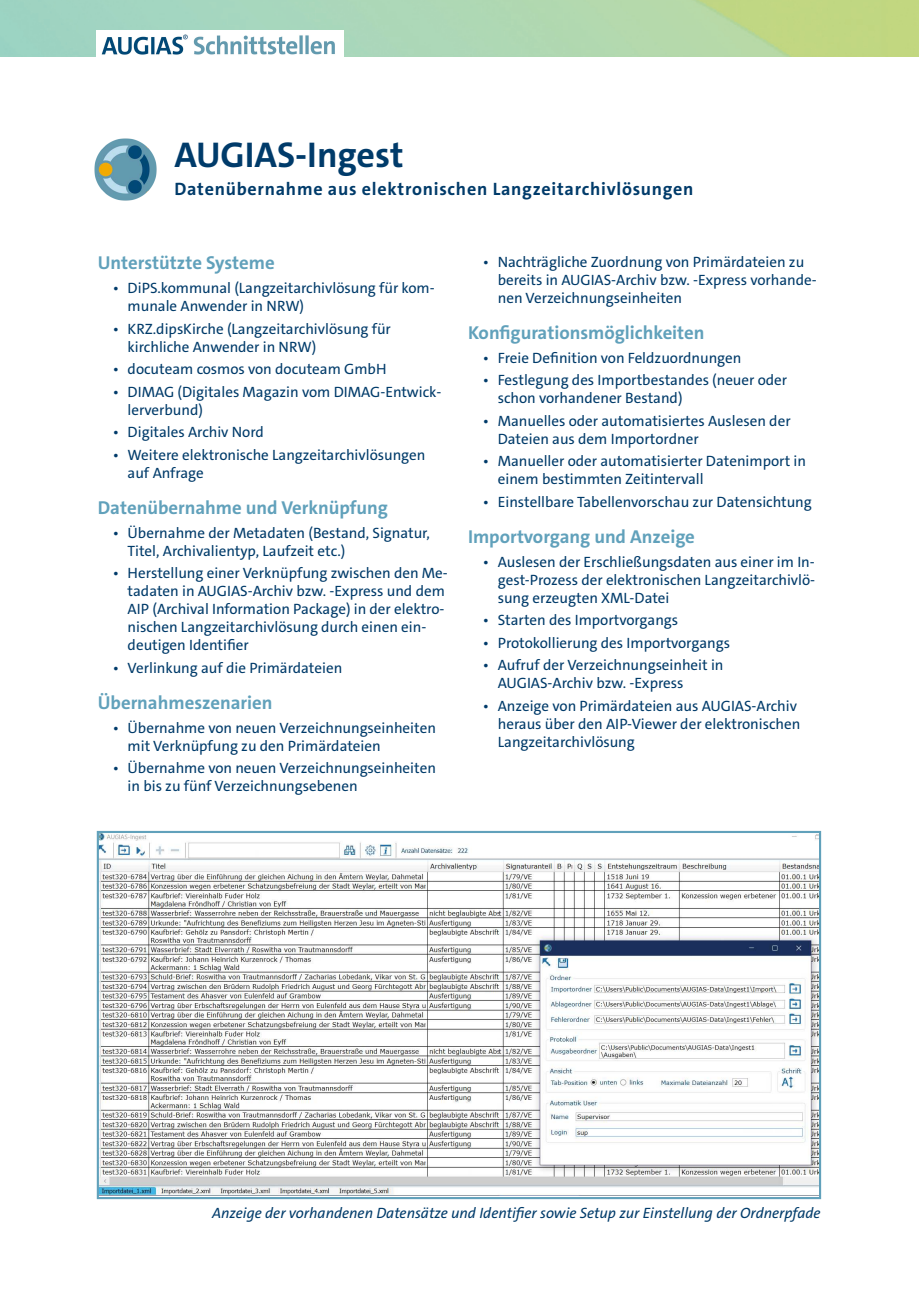
<style>
.page{position:relative;width:919px;height:1289px;background:#fff}
.page>*{position:absolute;margin:0;border:0;box-sizing:border-box;transform-origin:0 0}
.t1{font:700 36px "The Sans C4 s";color:#003b6a}
.t2{font:700 18.75px "The Sans C4 s";color:#61a1bb}
.t3{font:700 18px "The Sans C4 s";letter-spacing:.04em;color:#003b6a}
.t4{font:15px/18px "The Sans C4 s";color:#003b6a}
.t5{font:italic 15px "The Sans C4 s";letter-spacing:-.005em;color:#003b6a}
</style>
<div class="page">
<img style="left:102px;top:34px;width:233px;height:21px">
<img style="left:94px;top:138px;width:63px;height:63px">
<img style="left:100px;top:833px;width:718px;height:361px">
<div style="left:97px;top:830px;width:724px;height:369px;border:2px solid #61a1bb"></div>
<h1 class="t1" style="left:174px;top:132px;width:231px">AUGIAS-Ingest</h1>
<p class="t3" style="left:174px;top:178px;width:520px">Datenübernahme aus elektronischen Langzeitarchivlösungen</p>
<p class="t2" style="left:98px;top:251px;width:178px">Unterstützte Systeme</p>
<p class="t4" style="left:128px;top:279px;width:308px;text-indent:-15px">• DiPS.kommunal (Langzeitarchivlösung für kom&shy;munale Anwender in NRW)</p>
<p class="t4" style="left:128px;top:320px;width:265px;text-indent:-15px">• KRZ.dipsKirche (Langzeitarchivlösung für kirchliche Anwender in NRW)</p>
<p class="t4" style="left:113px;top:360px;width:275px">• docuteam cosmos von docuteam GmbH</p>
<p class="t4" style="left:128px;top:383px;width:315px;text-indent:-15px">• DIMAG (Digitales Magazin vom DIMAG-Entwick&shy;lerverbund)</p>
<p class="t4" style="left:113px;top:423px;width:152px">• Digitales Archiv Nord</p>
<p class="t4" style="left:128px;top:446px;width:299px;text-indent:-15px">• Weitere elektronische Langzeitarchivlösungen auf Anfrage</p>
<p class="t2" style="left:98px;top:495px;width:291px">Datenübernahme und Verknüpfung</p>
<p class="t4" style="left:128px;top:524px;width:304px;text-indent:-15px">• Übernahme der Metadaten (Bestand, Signatur,<br>Titel, Archivalientyp, Laufzeit etc.)</p>
<p class="t4" style="left:128px;top:564px;width:322px;text-indent:-15px">• Herstellung einer Verknüpfung zwischen den Me&shy;tadaten in AUGIAS-Archiv bzw. -Express und dem AIP (Archival Information Package) in der elektro&shy;nischen Langzeitarchivlösung durch einen ein&shy;deutigen Identifier</p>
<p class="t4" style="left:113px;top:659px;width:231px">• Verlinkung auf die Primärdateien</p>
<p class="t2" style="left:98px;top:690px;width:176px">Übernahmeszenarien</p>
<p class="t4" style="left:128px;top:719px;width:310px;text-indent:-15px">• Übernahme von neuen Verzeichnungseinheiten mit Verknüpfung zu den Primärdateien</p>
<p class="t4" style="left:128px;top:759px;width:310px;text-indent:-15px">• Übernahme von neuen Verzeichnungseinheiten in bis zu fünf Verzeichnungsebenen</p>
<p class="t4" style="left:497px;top:253px;width:320px;text-indent:-15px">• Nachträgliche Zuordnung von Primärdateien zu bereits in AUGIAS-Archiv bzw. -Express vorhande&shy;nen Verzeichnungseinheiten</p>
<p class="t2" style="left:468px;top:320px;width:238px">Konfigurationsmöglichkeiten</p>
<p class="t4" style="left:483px;top:349px;width:260px">• Freie Definition von Feldzuordnungen</p>
<p class="t4" style="left:497px;top:371px;width:291px;text-indent:-15px">• Festlegung des Importbestandes (neuer oder schon vorhandener Bestand)</p>
<p class="t4" style="left:497px;top:412px;width:294px;text-indent:-15px">• Manuelles oder automatisiertes Auslesen der<br>Dateien aus dem Importordner</p>
<p class="t4" style="left:497px;top:452px;width:310px;text-indent:-15px">• Manueller oder automatisierter Datenimport in einem bestimmten Zeitintervall</p>
<p class="t4" style="left:483px;top:493px;width:330px">• Einstellbare Tabellenvorschau zur Datensichtung</p>
<p class="t2" style="left:468px;top:524px;width:228px">Importvorgang und Anzeige</p>
<p class="t4" style="left:497px;top:553px;width:319px;text-align:justify;text-indent:-15px">• Auslesen der Erschließungsdaten aus einer im In&shy;gest-Prozess der elektronischen Langzeitarchivlö&shy;sung erzeugten XML-Datei</p>
<p class="t4" style="left:483px;top:611px;width:197px">• Starten des Importvorgangs</p>
<p class="t4" style="left:483px;top:634px;width:248px">• Protokollierung des Importvorgangs</p>
<p class="t4" style="left:497px;top:656px;width:227px;text-indent:-15px">• Aufruf der Verzeichnungseinheit in<br>AUGIAS-Archiv bzw. -Express</p>
<p class="t4" style="left:497px;top:697px;width:304px;text-indent:-15px">• Anzeige von Primärdateien aus AUGIAS-Archiv heraus über den AIP-Viewer der elektronischen<br>Langzeitarchivlösung</p>
<p class="t5" style="left:212px;top:1203px;width:610px">Anzeige der vorhandenen Datensätze und Identifier sowie Setup zur Einstellung der Ordnerpfade</p>
</div>
